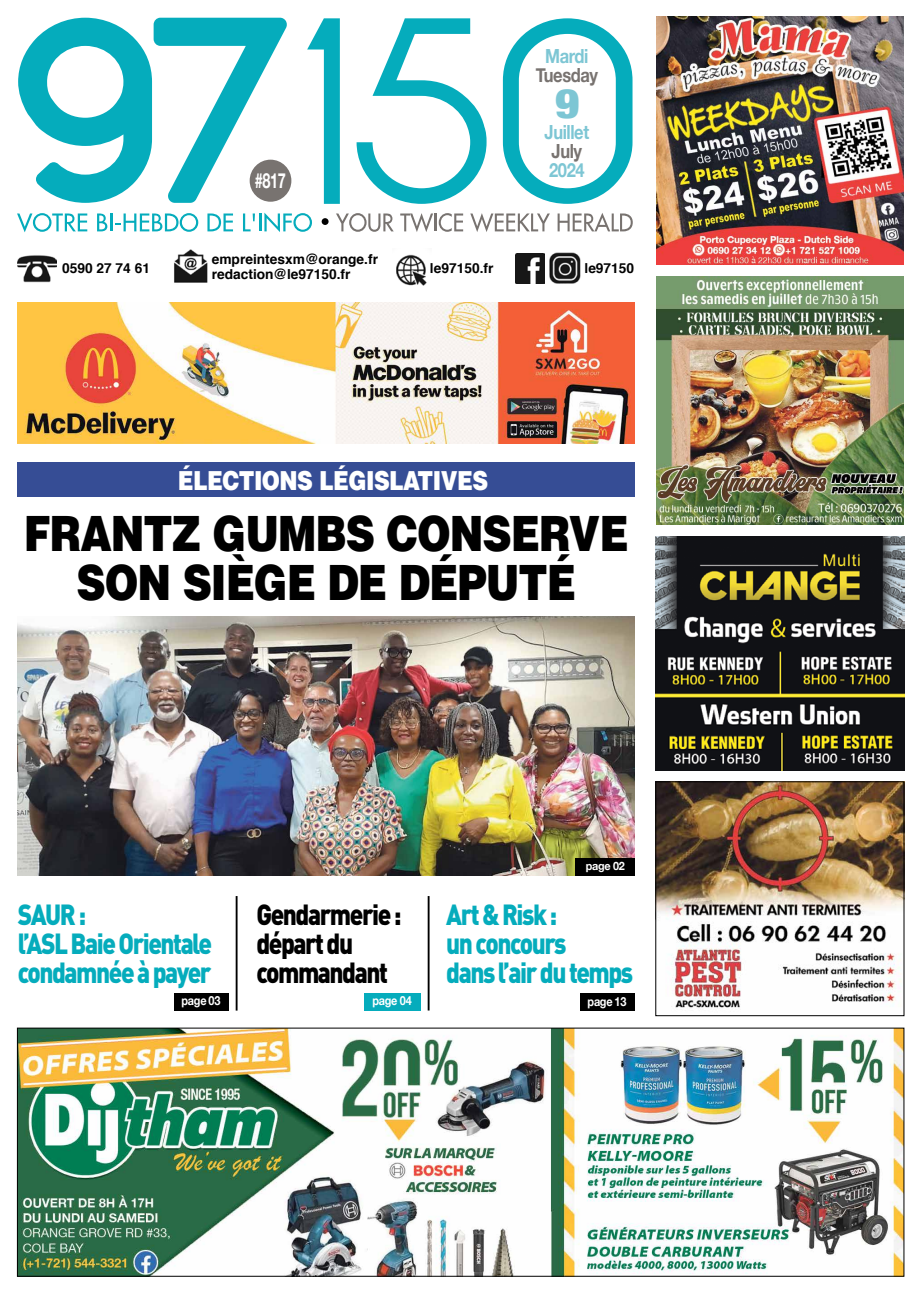
<style>
.page{position:relative;width:922px;height:1294px;background:#fff}
.page>*{position:absolute;margin:0;border:0;box-sizing:border-box;transform-origin:0 0}
.t1{font:900 48.75px/48.8px "Helvetica";letter-spacing:-.025em;color:#000;text-align:center;scale:.83 1}
.t2{font:900 condensed 41px "Helvetica Neue";color:#7dc6d4;scale:1.14 1}
.t3{font:900 28.75px/28.8px "DIN Pro";letter-spacing:-.06em;color:#05acbc;scale:.85 1}
.t4{font:900 28.75px/28.8px "DIN Pro";letter-spacing:-.06em;color:#000;scale:.85 1}
.t5{font:900 26.25px "Helvetica";letter-spacing:-.025em;color:#fff;scale:.83 1}
.t6{font:700 20.75px "Helvetica Neue";color:#fff;scale:.7 1}
.t7{font:700 19.5px "Helvetica Neue";letter-spacing:-.025em;color:#7dc6d4;scale:.85 1}
.t8{font:700 19.5px "Helvetica Neue";letter-spacing:-.025em;color:#787370;scale:.85 1}
.t9{font:700 13.75px/14.4px "Helvetica";color:#000}
.t10{font:700 12.5px "Helvetica Neue";letter-spacing:-.025em;color:#fff;scale:.87 1}
.t11{font:700 11.5px "Helvetica Neue";letter-spacing:-.025em;color:#fff;scale:.94 1}
</style>
<div class="page">
<div style="left:321px;top:218px;width:7px;height:7px;background:#000;border-radius:50%"></div>
<svg style="left:17px;top:213px;width:70px;height:19px"></svg>
<svg style="left:97px;top:213px;width:101px;height:19px"></svg>
<svg style="left:207px;top:213px;width:26px;height:18px"></svg>
<svg style="left:243px;top:213px;width:69px;height:19px"></svg>
<svg style="left:336px;top:213px;width:57px;height:19px"></svg>
<svg style="left:400px;top:213px;width:63px;height:19px"></svg>
<svg style="left:470px;top:213px;width:79px;height:19px"></svg>
<svg style="left:557px;top:213px;width:75px;height:18px"></svg>
<img style="left:17px;top:255px;width:40px;height:28px">
<img style="left:174px;top:249px;width:34px;height:34px">
<img style="left:396px;top:254px;width:31px;height:32px">
<img style="left:515px;top:254px;width:30px;height:30px">
<img style="left:549px;top:252px;width:32px;height:31px">
<svg style="left:18px;top:18px;width:269px;height:185px"></svg>
<svg style="left:307px;top:18px;width:33px;height:186px"></svg>
<svg style="left:356px;top:18px;width:130px;height:186px"></svg>
<svg style="left:502px;top:18px;width:130px;height:186px"></svg>
<div style="left:249px;top:160px;width:42px;height:42px;background:#787370;border-radius:50%"></div>
<img style="left:19px;top:1029px;width:883px;height:245px">
<img style="left:18px;top:617px;width:616px;height:258px">
<div style="left:574px;top:858px;width:60px;height:17px;background:#000"></div>
<div style="left:364px;top:993px;width:57px;height:17px;background:#05acbc"></div>
<div style="left:579px;top:993px;width:55px;height:17px;background:#000"></div>
<hr style="left:235px;top:896px;width:2px;height:114px;background:#000">
<hr style="left:427px;top:896px;width:2px;height:114px;background:#000">
<div style="left:173px;top:993px;width:55px;height:17px;background:#000"></div>
<div style="left:18px;top:462px;width:616px;height:35px;background:#364d95"></div>
<img style="left:656px;top:17px;width:247px;height:247px">
<img style="left:655px;top:536px;width:248px;height:234px">
<img style="left:656px;top:277px;width:247px;height:247px">
<img style="left:657px;top:783px;width:245px;height:225px">
<div style="left:655px;top:781px;width:249px;height:234px;border:1px solid #000"></div>
<img style="left:18px;top:302px;width:616px;height:142px">
<p class="t6" style="left:255px;top:165px;width:46px">#817</p>
<p class="t7" style="left:545px;top:41px;width:52px">Mardi</p>
<p class="t8" style="left:535px;top:60px;width:75px">Tuesday</p>
<p class="t7" style="left:544px;top:117px;width:54px">Juillet</p>
<p class="t8" style="left:551px;top:136px;width:37px">July</p>
<p class="t7" style="left:549px;top:155px;width:43px">2024</p>
<h2 class="t2" style="left:555px;top:70px;width:23px">9</h2>
<p class="t9" style="left:62px;top:261px;width:89px">0590 27 74 61</p>
<p class="t9" style="left:212px;top:252px;width:168px">empreintesxm@orange.fr redaction@le97150.fr</p>
<p class="t9" style="left:430px;top:261px;width:65px">le97150.fr</p>
<p class="t9" style="left:584px;top:261px;width:51px">le97150</p>
<p class="t5" style="left:178px;top:463px;width:375px">ÉLECTIONS LÉGISLATIVES</p>
<h1 class="t1" style="left:24px;top:508px;width:730px">FRANTZ GUMBS CONSERVE<br>SON SIÈGE DE DÉPUTÉ</h1>
<p class="t11" style="left:585px;top:857px;width:43px">page 02</p>
<p class="t3" style="left:18px;top:899px;width:230px">SAUR :<br>l’ASL Baie Orientale condamnée à payer</p>
<p class="t3" style="left:446px;top:899px;width:221px">Art &amp; Risk :<br>un concours<br>dans l’air du temps</p>
<p class="t10" style="left:181px;top:991px;width:46px">page 03</p>
<p class="t10" style="left:372px;top:991px;width:47px">page 04</p>
<p class="t10" style="left:587px;top:991px;width:46px">page 13</p>
<p class="t4" style="left:256px;top:899px;width:172px">Gendarmerie : départ du commandant</p>
</div>
